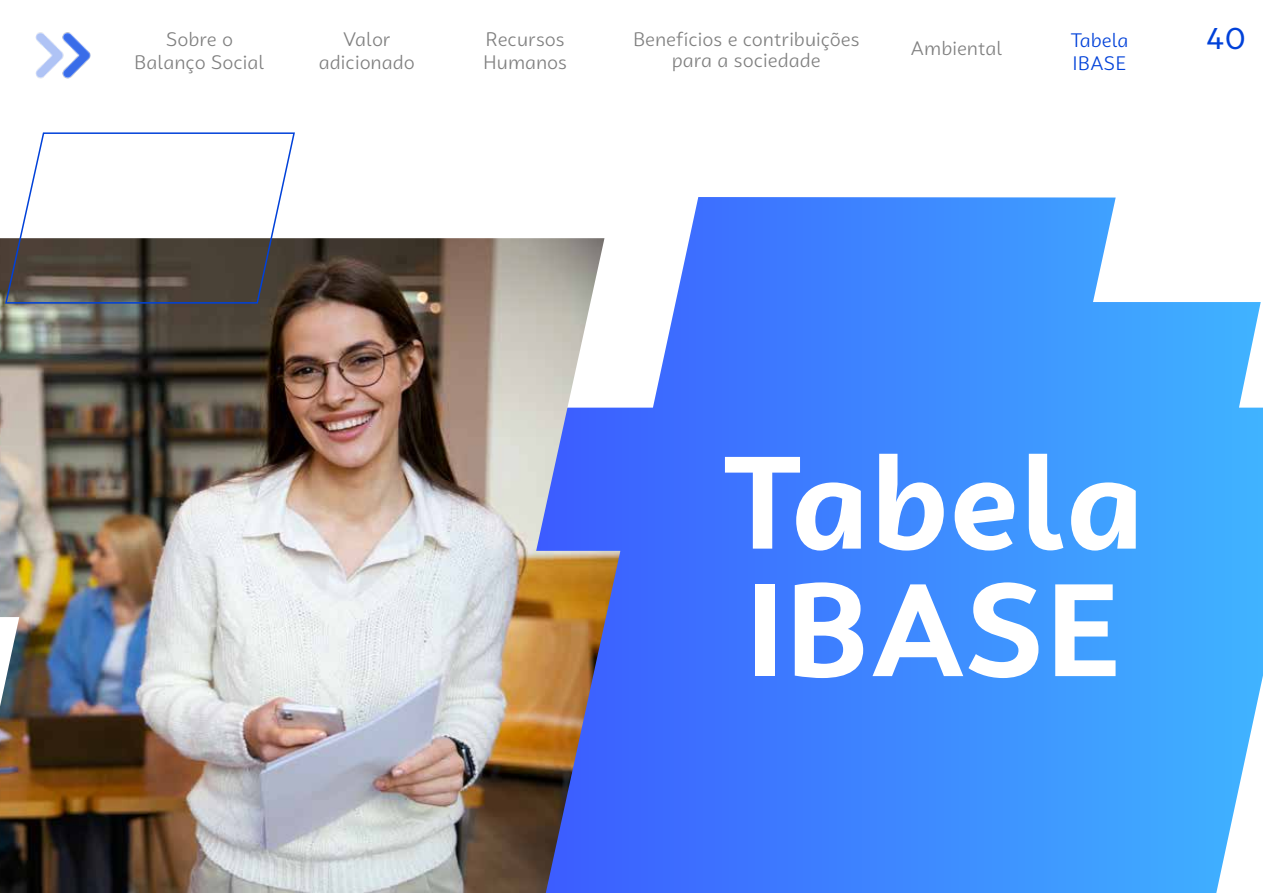
<style>
.page{position:relative;width:1263px;height:893px;background:#fff}
.page>*{position:absolute;margin:0;border:0;box-sizing:border-box;transform-origin:0 0}
.t1{font:700 130.95px/127.5px "Campuni";color:#fff}
.t2{font:30px "Campuni";color:#0041d9}
.t3{font:19.5px/22.5px "Campuni";color:#808080;text-align:center}
.t4{font:19.5px/23.4px "Campuni";color:#0041d9}
</style>
<div class="page">
<img style="left:35px;top:32px;width:56px;height:47px">
<svg style="left:620px;top:197px;width:643px;height:696px;background:#4d94ff"></svg>
<img style="left:0;top:238px;width:620px;height:655px">
<svg style="left:4px;top:132px;width:292px;height:173px"></svg>
<p class="t3" style="left:633px;top:29px;width:228px;line-height:21px">Benefícios e contribuições para a sociedade</p>
<p class="t3" style="left:134px;top:28px;width:132px">Sobre o<br>Balanço Social</p>
<p class="t3" style="left:319px;top:28px;width:97px">Valor adicionado</p>
<p class="t3" style="left:910px;top:37px;width:94px">Ambiental</p>
<p class="t4" style="left:1070px;top:28px;width:60px">Tabela<br>IBASE</p>
<p class="t3" style="left:483px;top:28px;width:86px;text-align:left">Recursos<br>Humanos</p>
<h2 class="t2" style="left:1206px;top:20px;width:42px">40</h2>
<h1 class="t1" style="left:721px;top:438px;width:425px">Tabela<br>IBASE</h1>
</div>
